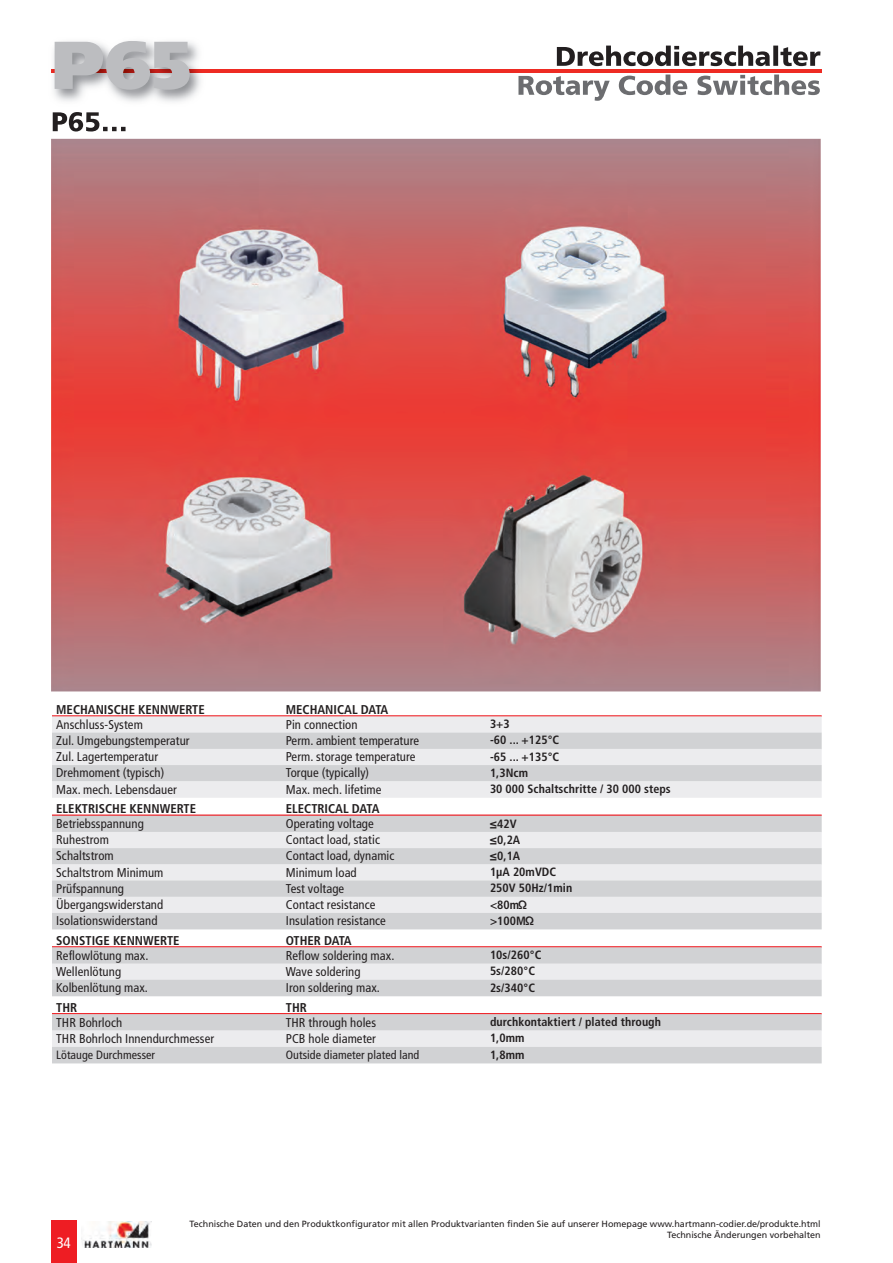
<style>
.page{position:relative;width:893px;height:1263px;background:#fff}
.page>*{position:absolute;margin:0;border:0;box-sizing:border-box;transform-origin:0 0}
.t1{font:900 67.5px "Frutiger LT";color:#bcbdc0}
.t2{font:condensed 15px "Frutiger LT";color:#fff}
.t3{font:condensed 12.75px "Frutiger LT";letter-spacing:.005em;color:#231f20}
.t4{font:700 condensed 12.75px "Frutiger LT";color:#231f20}
.t5{font:700 condensed 12.75px "Frutiger LT";letter-spacing:-.035em;color:#231f20}
.t6{font:700 condensed 12px "Frutiger LT";letter-spacing:.005em;color:#231f20}
.t7{font:condensed 12px "Frutiger LT";letter-spacing:.005em;color:#231f20}
.t8{font:9px/10.8px "Frutiger LT";color:#231f20;text-align:right}
</style>
<div class="page">
<div style="left:51px;top:1220px;width:26px;height:43px;background:#ee1d23"></div>
<img style="left:82px;top:1222px;width:69px;height:26px">
<img style="left:51px;top:139px;width:770px;height:552px">
<img style="left:74px;top:172px;width:691px;height:512px">
<hr style="left:52px;top:715px;width:770px;height:2px;background:#ee1d23">
<div style="left:52px;top:716px;width:770px;height:17px;background:#ececee"></div>
<div style="left:52px;top:733px;width:770px;height:16px;background:#d1d2d4"></div>
<div style="left:52px;top:749px;width:770px;height:16px;background:#ececee"></div>
<div style="left:52px;top:765px;width:770px;height:16px;background:#d1d2d4"></div>
<div style="left:52px;top:781px;width:770px;height:17px;background:#ececee"></div>
<hr style="left:52px;top:814px;width:770px;height:2px;background:#ee1d23">
<div style="left:52px;top:816px;width:770px;height:16px;background:#d1d2d4"></div>
<div style="left:52px;top:832px;width:770px;height:16px;background:#ececee"></div>
<div style="left:52px;top:848px;width:770px;height:17px;background:#d1d2d4"></div>
<div style="left:52px;top:864px;width:770px;height:17px;background:#ececee"></div>
<div style="left:52px;top:880px;width:770px;height:17px;background:#d1d2d4"></div>
<div style="left:52px;top:897px;width:770px;height:16px;background:#ececee"></div>
<div style="left:52px;top:913px;width:770px;height:16px;background:#d1d2d4"></div>
<hr style="left:52px;top:946px;width:770px;height:2px;background:#ee1d23">
<div style="left:52px;top:947px;width:770px;height:17px;background:#d1d2d4"></div>
<div style="left:52px;top:963px;width:770px;height:17px;background:#ececee"></div>
<div style="left:52px;top:980px;width:770px;height:16px;background:#d1d2d4"></div>
<hr style="left:52px;top:1013px;width:770px;height:1px;background:#ee1d23">
<div style="left:52px;top:1014px;width:770px;height:17px;background:#d1d2d4"></div>
<div style="left:52px;top:1030px;width:770px;height:17px;background:#ececee"></div>
<div style="left:52px;top:1047px;width:770px;height:16px;background:#d1d2d4"></div>
<img style="left:51px;top:41px;width:771px;height:91px">
<img style="left:51px;top:69px;width:770px;height:3px">
<img style="left:53px;top:112px;width:73px;height:20px">
<img style="left:557px;top:46px;width:251px;height:20px">
<img style="left:518px;top:75px;width:254px;height:26px">
<h1 class="t1" style="left:51px;top:38px;width:141px">P65</h1>
<p class="t4" style="left:56px;top:705px;width:150px">MECHANISCHE KENNWERTE</p>
<p class="t4" style="left:286px;top:705px;width:104px">MECHANICAL DATA</p>
<p class="t3" style="left:56px;top:719px;width:88px">Anschluss-System</p>
<p class="t3" style="left:286px;top:719px;width:73px">Pin connection</p>
<p class="t6" style="left:490px;top:719px;width:21px">3+3</p>
<p class="t3" style="left:56px;top:735px;width:135px">Zul. Umgebungstemperatur</p>
<p class="t3" style="left:286px;top:735px;width:135px">Perm. ambient temperature</p>
<p class="t6" style="left:490px;top:735px;width:71px">-60 ... +125°C</p>
<p class="t3" style="left:56px;top:751px;width:104px">Zul. Lagertemperatur</p>
<p class="t3" style="left:286px;top:751px;width:131px">Perm. storage temperature</p>
<p class="t6" style="left:490px;top:752px;width:71px">-65 ... +135°C</p>
<p class="t3" style="left:56px;top:768px;width:109px">Drehmoment (typisch)</p>
<p class="t3" style="left:286px;top:768px;width:85px">Torque (typically)</p>
<p class="t6" style="left:490px;top:768px;width:40px">1,3Ncm</p>
<p class="t3" style="left:56px;top:784px;width:122px">Max. mech. Lebensdauer</p>
<p class="t3" style="left:286px;top:784px;width:97px">Max. mech. lifetime</p>
<p class="t6" style="left:490px;top:784px;width:182px">30 000 Schaltschritte / 30 000 steps</p>
<p class="t4" style="left:56px;top:804px;width:141px">ELEKTRISCHE KENNWERTE</p>
<p class="t4" style="left:286px;top:804px;width:95px">ELECTRICAL DATA</p>
<p class="t3" style="left:56px;top:818px;width:89px">Betriebsspannung</p>
<p class="t3" style="left:286px;top:818px;width:89px">Operating voltage</p>
<p class="t6" style="left:490px;top:818px;width:28px">≤42V</p>
<p class="t3" style="left:56px;top:835px;width:54px">Ruhestrom</p>
<p class="t3" style="left:286px;top:835px;width:96px">Contact load, static</p>
<p class="t6" style="left:490px;top:835px;width:32px">≤0,2A</p>
<p class="t3" style="left:56px;top:851px;width:59px">Schaltstrom</p>
<p class="t3" style="left:286px;top:851px;width:110px">Contact load, dynamic</p>
<p class="t6" style="left:490px;top:851px;width:32px">≤0,1A</p>
<p class="t3" style="left:56px;top:867px;width:109px">Schaltstrom Minimum</p>
<p class="t3" style="left:286px;top:867px;width:72px">Minimum load</p>
<p class="t6" style="left:490px;top:867px;width:68px">1µA 20mVDC</p>
<p class="t3" style="left:56px;top:883px;width:69px">Prüfspannung</p>
<p class="t3" style="left:286px;top:883px;width:60px">Test voltage</p>
<p class="t6" style="left:490px;top:883px;width:84px">250V 50Hz/1min</p>
<p class="t3" style="left:56px;top:899px;width:109px">Übergangswiderstand</p>
<p class="t3" style="left:286px;top:899px;width:91px">Contact resistance</p>
<p class="t6" style="left:490px;top:899px;width:40px">&lt;80mΩ</p>
<p class="t3" style="left:56px;top:916px;width:103px">Isolationswiderstand</p>
<p class="t3" style="left:286px;top:916px;width:101px">Insulation resistance</p>
<p class="t6" style="left:490px;top:916px;width:47px">&gt;100MΩ</p>
<p class="t4" style="left:56px;top:935px;width:125px">SONSTIGE KENNWERTE</p>
<p class="t5" style="left:286px;top:935px;width:67px">OTHER DATA</p>
<p class="t3" style="left:56px;top:950px;width:94px">Reflowlötung max.</p>
<p class="t3" style="left:286px;top:950px;width:110px">Reflow soldering max.</p>
<p class="t6" style="left:490px;top:950px;width:53px">10s/260°C</p>
<p class="t3" style="left:56px;top:966px;width:66px">Wellenlötung</p>
<p class="t3" style="left:286px;top:966px;width:76px">Wave soldering</p>
<p class="t6" style="left:490px;top:966px;width:47px">5s/280°C</p>
<p class="t3" style="left:56px;top:982px;width:93px">Kolbenlötung max.</p>
<p class="t3" style="left:286px;top:982px;width:96px">Iron soldering max.</p>
<p class="t6" style="left:490px;top:982px;width:47px">2s/340°C</p>
<p class="t4" style="left:56px;top:1002px;width:23px">THR</p>
<p class="t4" style="left:286px;top:1002px;width:23px">THR</p>
<p class="t3" style="left:56px;top:1017px;width:67px">THR Bohrloch</p>
<p class="t3" style="left:286px;top:1017px;width:92px">THR through holes</p>
<p class="t6" style="left:490px;top:1017px;width:173px">durchkontaktiert / plated through</p>
<p class="t3" style="left:56px;top:1033px;width:159px">THR Bohrloch Innendurchmesser</p>
<p class="t3" style="left:286px;top:1033px;width:92px">PCB hole diameter</p>
<p class="t6" style="left:490px;top:1033px;width:36px">1,0mm</p>
<p class="t7" style="left:56px;top:1050px;width:100px">Lötauge Durchmesser</p>
<p class="t7" style="left:286px;top:1050px;width:135px">Outside diameter plated land</p>
<p class="t6" style="left:490px;top:1050px;width:36px">1,8mm</p>
<p class="t2" style="left:57px;top:1237px;width:15px">34</p>
<p class="t8" style="left:190px;top:1219px;width:633px">Technische Daten und den Produktkonfigurator mit allen Produktvarianten finden Sie auf unserer Homepage www.hartmann-codier.de/produkte.html<br>Technische Änderungen vorbehalten</p>
</div>
